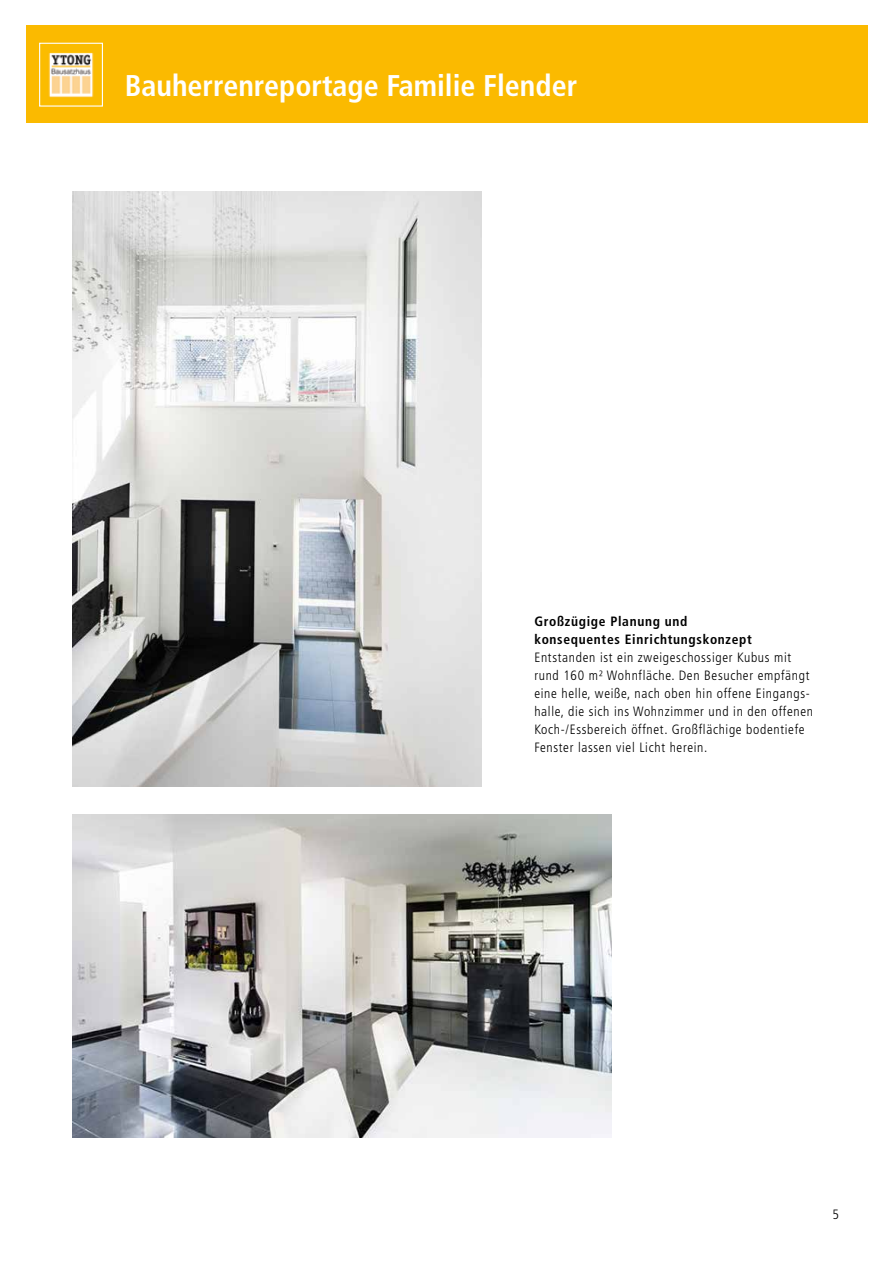
<style>
.page{position:relative;width:893px;height:1263px;background:#fff}
.page>*{position:absolute;margin:0;border:0;box-sizing:border-box;transform-origin:0 0}
.t1{font:700 condensed 30px "Frutiger";color:#fff}
.t2{font:300 condensed 13.5px/18px "Frutiger";letter-spacing:.05em;color:#000}
.t3{font:700 condensed 13.5px/18px "Frutiger";letter-spacing:.05em;color:#000}
</style>
<div class="page">
<div style="left:26px;top:26px;width:841px;height:97px;background:#fbba00"></div>
<img style="left:48px;top:52px;width:46px;height:46px">
<div style="left:39px;top:43px;width:64px;height:64px;border:1px solid #fff"></div>
<img style="left:72px;top:191px;width:409px;height:595px">
<img style="left:72px;top:814px;width:540px;height:323px">
<h1 class="t1" style="left:125px;top:67px;width:454px">Bauherrenreportage Familie Flender</h1>
<p class="t3" style="left:534px;top:612px;width:219px">Großzügige Planung und konsequentes Einrichtungskonzept</p>
<p class="t2" style="left:534px;top:648px;width:280px">Entstanden ist ein zweigeschossiger Kubus mit rund 160 m² Wohnfläche. Den Besucher empfängt eine helle, weiße, nach oben hin offene Eingangs&shy;halle, die sich ins Wohnzimmer und in den offenen Koch-/Essbereich öffnet. Großflächige bodentiefe Fenster lassen viel Licht herein.</p>
<p class="t2" style="left:832px;top:1205px;width:8px">5</p>
</div>
